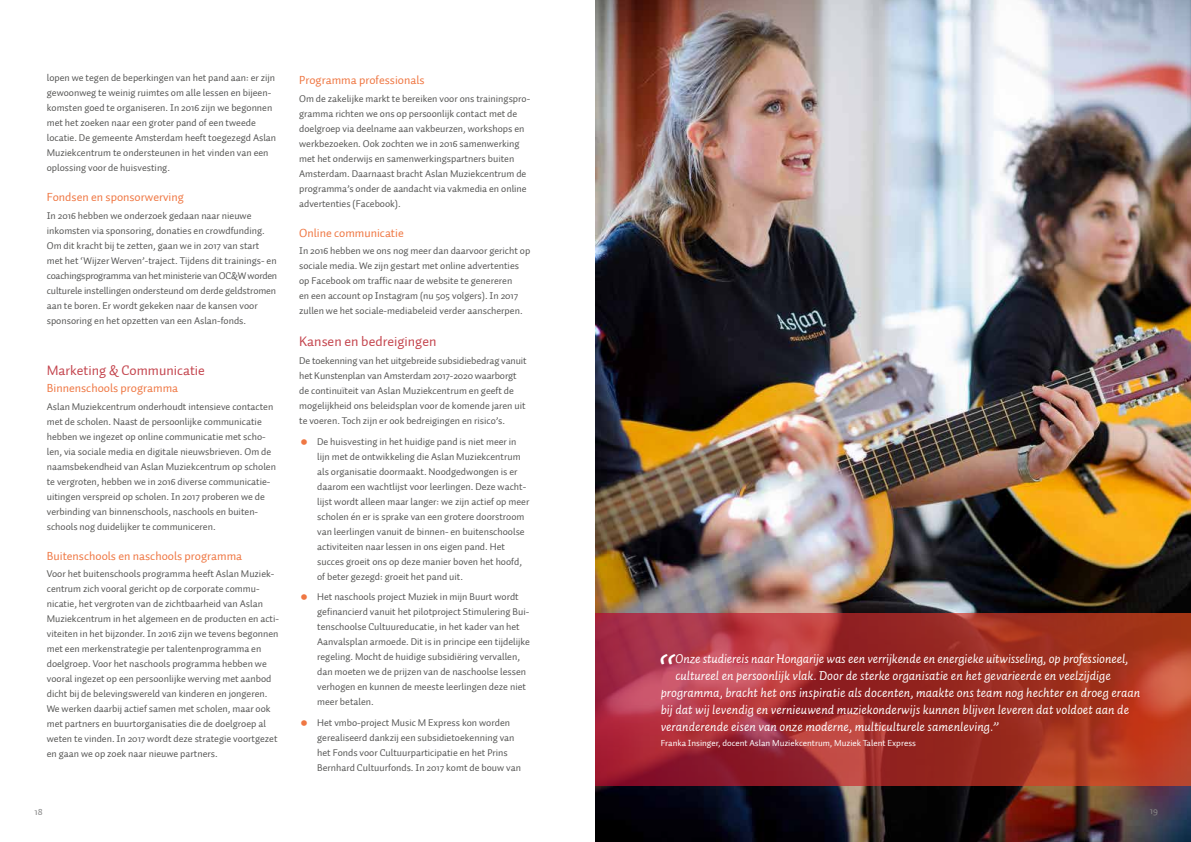
<style>
.page{position:relative;width:1191px;height:842px;background:#fff}
.page>*{position:absolute;margin:0;border:0;box-sizing:border-box;transform-origin:0 0}
.t1{font:italic 37px "Auto 2";color:#fff}
.t2{font:14px "Auto 1";color:#c4454e}
.t3{font:italic 13px "Auto 2";color:#fff}
.t4{font:12px "Auto 1";color:#ef7743}
.t5{font:10px/15px "Auto 1";color:#575756}
.t6{font:10px "Auto 1";color:#878787}
.t7{font:9px "Auto 1";color:#fff}
</style>
<div class="page">
<img style="left:595px;top:0;width:596px;height:842px">
<svg style="left:595px;top:614px;width:596px;height:171px;background:#a6312e"></svg>
<p class="t5" style="left:47px;top:71px;width:231px">lopen we tegen de beperkingen van het pand aan: er zijn gewoonweg te weinig ruimtes om alle lessen en bijeen&shy;komsten goed te organiseren. In 2016 zijn we begonnen met het zoeken naar een groter pand of een tweede locatie. De gemeente Amsterdam heeft toegezegd Aslan Muziekcentrum te ondersteunen in het vinden van een oplossing voor de huisvesting.</p>
<p class="t4" style="left:47px;top:189px;width:139px">Fondsen en sponsorwerving</p>
<p class="t5" style="left:47px;top:208px;width:232px">In 2016 hebben we onderzoek gedaan naar nieuwe inkomsten via sponsoring, donaties en crowdfunding.<br>Om dit kracht bij te zetten, gaan we in 2017 van start met het ‘Wijzer Werven’-traject. Tijdens dit trainings- en coachingsprogramma van het ministerie van OC&amp;W worden culturele instellingen ondersteund om derde geldstromen aan te boren. Er wordt gekeken naar de kansen voor sponsoring en het opzetten van een Aslan-fonds.</p>
<h2 class="t2" style="left:47px;top:362px;width:160px">Marketing &amp; Communicatie</h2>
<p class="t4" style="left:47px;top:381px;width:133px">Binnenschools programma</p>
<p class="t5" style="left:47px;top:399px;width:231px">Aslan Muziekcentrum onderhoudt intensieve contacten met de scholen. Naast de persoonlijke communicatie hebben we ingezet op online communicatie met scho&shy;len, via sociale media en digitale nieuwsbrieven. Om de naamsbekendheid van Aslan Muziekcentrum op scholen te vergroten, hebben we in 2016 diverse communicatie&shy;uitingen verspreid op scholen. In 2017 proberen we de verbinding van binnenschools, naschools en buiten&shy;schools nog duidelijker te communiceren.</p>
<p class="t4" style="left:47px;top:548px;width:197px">Buitenschools en naschools programma</p>
<p class="t5" style="left:47px;top:567px;width:234px">Voor het buitenschools programma heeft Aslan Muziek&shy;centrum zich vooral gericht op de corporate commu&shy;nicatie, het vergroten van de zichtbaarheid van Aslan Muziekcentrum in het algemeen en de producten en acti&shy;viteiten in het bijzonder. In 2016 zijn we tevens begonnen met een merkenstrategie per talentenprogramma en doelgroep. Voor het naschools programma hebben we vooral ingezet op een persoonlijke werving met aanbod dicht bij de belevingswereld van kinderen en jongeren.<br>We werken daarbij actief samen met scholen, maar ook met partners en buurtorganisaties die de doelgroep al weten te vinden. In 2017 wordt deze strategie voortgezet en gaan we op zoek naar nieuwe partners.</p>
<p class="t4" style="left:299px;top:73px;width:127px">Programma professionals</p>
<p class="t5" style="left:299px;top:91px;width:232px">Om de zakelijke markt te bereiken voor ons trainingspro&shy;gramma richten we ons op persoonlijk contact met de doelgroep via deelname aan vakbeurzen, workshops en werkbezoeken. Ook zochten we in 2016 samenwerking met het onderwijs en samenwerkingspartners buiten Amsterdam. Daarnaast bracht Aslan Muziekcentrum de programma’s onder de aandacht via vakmedia en online advertenties (Facebook).</p>
<p class="t4" style="left:299px;top:225px;width:106px">Online communicatie</p>
<p class="t5" style="left:299px;top:244px;width:233px">In 2016 hebben we ons nog meer dan daarvoor gericht op sociale media. We zijn gestart met online advertenties op Facebook om traffic naar de website te genereren<br>en een account op Instagram (nu 505 volgers). In 2017 zullen we het sociale-mediabeleid verder aanscherpen.</p>
<h2 class="t2" style="left:299px;top:333px;width:139px">Kansen en bedreigingen</h2>
<p class="t5" style="left:299px;top:353px;width:229px">De toekenning van het uitgebreide subsidiebedrag vanuit het Kunstenplan van Amsterdam 2017-2020 waarborgt de continuïteit van Aslan Muziekcentrum en geeft de mogelijkheid ons beleidsplan voor de komende jaren uit te voeren. Toch zijn er ook bedreigingen en risico’s.</p>
<p class="t5" style="left:317px;top:434px;width:214px">De huisvesting in het huidige pand is niet meer in lijn met de ontwikkeling die Aslan Muziekcentrum als organisatie doormaakt. Noodgedwongen is er daarom een wachtlijst voor leerlingen. Deze wacht&shy;lijst wordt alleen maar langer: we zijn actief op meer scholen én er is sprake van een grotere doorstroom van leerlingen vanuit de binnen- en buitenschoolse activiteiten naar lessen in ons eigen pand. Het succes groeit ons op deze manier boven het hoofd, of beter gezegd: groeit het pand uit.</p>
<p class="t5" style="left:317px;top:590px;width:214px">Het naschools project Muziek in mijn Buurt wordt gefinancierd vanuit het pilotproject Stimulering Bui&shy;tenschoolse Cultuureducatie, in het kader van het Aanvalsplan armoede. Dit is in principe een tijdelijke regeling. Mocht de huidige subsidiëring vervallen, dan moeten we de prijzen van de naschoolse lessen verhogen en kunnen de meeste leerlingen deze niet meer betalen.</p>
<p class="t5" style="left:317px;top:715px;width:205px">Het vmbo-project Music M Express kon worden gerealiseerd dankzij een subsidietoekenning van het Fonds voor Cultuurparticipatie en het Prins Bernhard Cultuurfonds. In 2017 komt de bouw van</p>
<h1 class="t1" style="left:658px;top:643px;width:19px">“</h1>
<h3 class="t3" style="left:675px;top:650px;width:454px">Onze studiereis naar Hongarije was een verrijkende en energieke uitwisseling, op professioneel,</h3>
<h3 class="t3" style="left:675px;top:667px;width:437px">cultureel en persoonlijk vlak. Door de sterke organisatie en het gevarieerde en veelzijdige</h3>
<h3 class="t3" style="left:660px;top:684px;width:481px">programma, bracht het ons inspiratie als docenten, maakte ons team nog hechter en droeg eraan</h3>
<h3 class="t3" style="left:660px;top:701px;width:470px">bij dat wij levendig en vernieuwend muziekonderwijs kunnen blijven leveren dat voldoet aan de</h3>
<h3 class="t3" style="left:660px;top:718px;width:339px">veranderende eisen van onze moderne, multiculturele samenleving.”</h3>
<p class="t7" style="left:660px;top:737px;width:257px">Franka Insinger, docent Aslan Muziekcentrum, Muziek Talent Express</p>
<p class="t6" style="left:35px;top:805px;width:10px">18</p>
<p class="t6" style="left:1150px;top:804px;width:9px">19</p>
</div>
